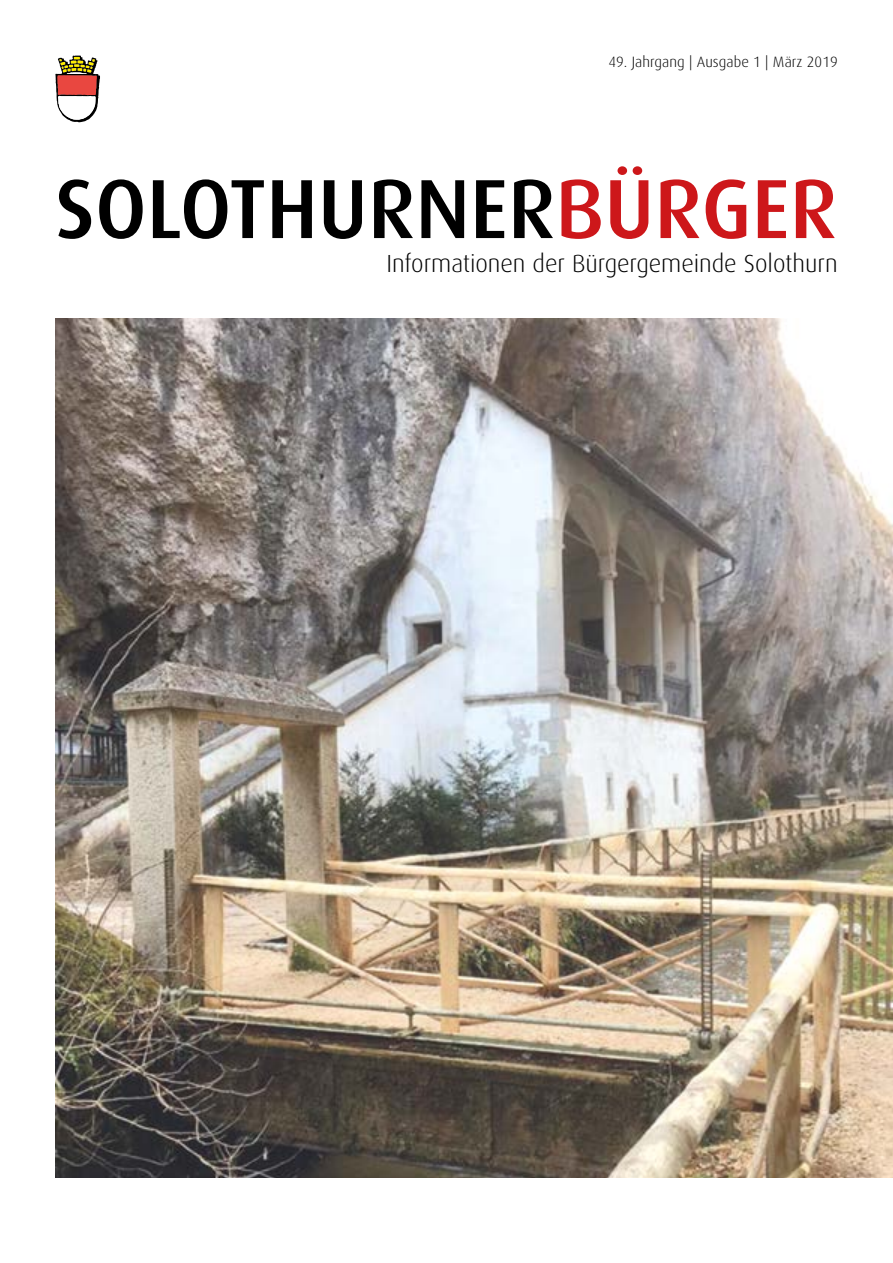
<style>
.page{position:relative;width:893px;height:1263px;background:#fff}
.page>*{position:absolute;margin:0;border:0;box-sizing:border-box;transform-origin:0 0}
.t1{font:500 84px "Dax";color:#000}
.t2{font:300 24.75px "Dax";color:#000}
.t3{font:300 15px "Dax";letter-spacing:.005em;color:#000}
.s1{color:#cd171a}
</style>
<div class="page">
<svg style="left:55px;top:55px;width:45px;height:68px"></svg>
<img style="left:55px;top:318px;width:838px;height:860px">
<p class="t3" style="left:608px;top:54px;width:231px">49. Jahrgang | Ausgabe 1 | März 2019</p>
<h1 class="t1" style="left:55px;top:162px;width:783px">SOLOTHURNER<span class="s1">BÜRGER</span></h1>
<p class="t2" style="left:387px;top:250px;width:453px">Informationen der Bürgergemeinde Solothurn</p>
</div>
